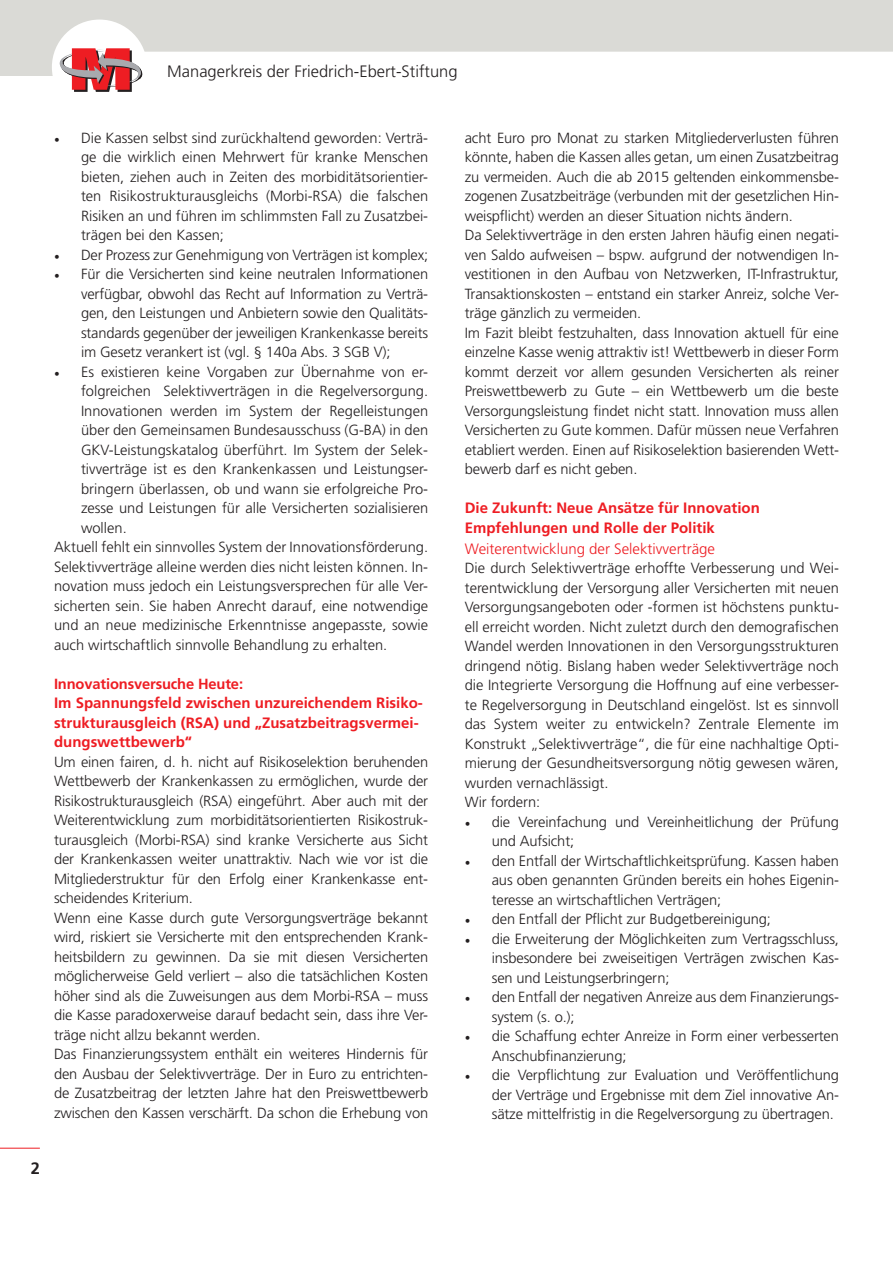
<style>
.page{position:relative;width:893px;height:1263px;background:#fff}
.page>*{position:absolute;margin:0;border:0;box-sizing:border-box;transform-origin:0 0}
.t1{font:300 18px "Frutiger";color:#231f20}
.t2{font:300 16.5px "Frutiger";color:#231f20}
.t3{font:700 16.5px "Frutiger";color:#231f20}
.t4{font:700 15px/19.5px "Frutiger";color:#ee1d23}
.t5{font:300 15px "Frutiger";color:#ee1d23}
.t6{font:300 14.7px/19.5px "Frutiger";letter-spacing:-.01em;color:#231f20}
.t7{font:700 14.7px "Frutiger";letter-spacing:-.01em;color:#ee1d23}
.s1{font-family:"Minion Pro";font-weight:400}
</style>
<div class="page">
<div style="left:0;top:0;width:893px;height:76px;background:#dadad6"></div>
<hr style="left:0;top:1148px;width:40px;height:1px;background:#ee1d23">
<div style="left:52px;top:20px;width:95px;height:95px;background:#fff;border-radius:50%"></div>
<svg style="left:54px;top:48px;width:839px;height:44px"></svg>
<p class="t2" style="left:167px;top:65px;width:292px">Managerkreis der Friedrich-Ebert-Stiftung</p>
<p class="t1" style="left:58px;top:66px;width:318px">Managerkreis der Friedrich-Ebert-Stiftung</p>
<p class="t6" style="left:81px;top:129px;width:349px;text-align:justify;text-indent:-27px"><span class="s1">•</span> Die Kassen selbst sind zurückhaltend geworden: Verträ&shy;ge die wirklich einen Mehrwert für kranke Menschen bieten, ziehen auch in Zeiten des morbiditätsorientier&shy;ten Risikostrukturausgleichs (Morbi-RSA) die falschen Risiken an und führen im schlimmsten Fall zu Zusatzbei&shy;trägen bei den Kassen;</p>
<p class="t6" style="left:54px;top:246px;width:376px"><span class="s1">•</span> Der Prozess zur Genehmigung von Verträgen ist komplex;</p>
<p class="t6" style="left:81px;top:266px;width:349px;text-align:justify;text-indent:-27px"><span class="s1">•</span> Für die Versicherten sind keine neutralen Informationen verfügbar, obwohl das Recht auf Information zu Verträ&shy;gen, den Leistungen und Anbietern sowie den Qualitäts&shy;standards gegenüber der jeweiligen Krankenkasse bereits im Gesetz verankert ist (vgl. § 140a Abs. 3 SGB V);</p>
<p class="t6" style="left:54px;top:363px;width:376px"><span class="s1">•</span> Es existieren keine Vorgaben zur Übernahme von er-</p>
<p class="t6" style="left:81px;top:383px;width:349px">folgreichen Selektivverträgen in die Regelversorgung.</p>
<p class="t6" style="left:81px;top:402px;width:349px">Innovationen werden im System der Regelleistungen</p>
<p class="t6" style="left:81px;top:422px;width:349px">über den Gemeinsamen Bundesausschuss (G-BA) in den</p>
<p class="t6" style="left:81px;top:441px;width:349px">GKV-Leistungskatalog überführt. Im System der Selek-</p>
<p class="t6" style="left:81px;top:461px;width:349px">tivverträge ist es den Krankenkassen und Leistungser-</p>
<p class="t6" style="left:81px;top:480px;width:349px">bringern überlassen, ob und wann sie erfolgreiche Pro-</p>
<p class="t6" style="left:81px;top:500px;width:349px">zesse und Leistungen für alle Versicherten sozialisieren</p>
<p class="t6" style="left:81px;top:519px;width:47px">wollen.</p>
<p class="t6" style="left:54px;top:539px;width:376px">Aktuell fehlt ein sinnvolles System der Innovationsförderung.</p>
<p class="t6" style="left:54px;top:558px;width:376px">Selektivverträge alleine werden dies nicht leisten können. In-</p>
<p class="t6" style="left:54px;top:578px;width:376px">novation muss jedoch ein Leistungsversprechen für alle Ver-</p>
<p class="t6" style="left:54px;top:597px;width:376px">sicherten sein. Sie haben Anrecht darauf, eine notwendige</p>
<p class="t6" style="left:54px;top:617px;width:376px">und an neue medizinische Erkenntnisse angepasste, sowie</p>
<p class="t6" style="left:54px;top:636px;width:335px">auch wirtschaftlich sinnvolle Behandlung zu erhalten.</p>
<p class="t7" style="left:54px;top:678px;width:191px">Innovationsversuche Heute:</p>
<p class="t4" style="left:54px;top:694px;width:370px">Im Spannungsfeld zwischen unzureichendem Risiko&shy;strukturausgleich (RSA) und „Zusatzbeitragsvermei&shy;dungswettbewerb“</p>
<p class="t6" style="left:54px;top:753px;width:376px">Um einen fairen, d. h. nicht auf Risikoselektion beruhenden Wettbewerb der Krankenkassen zu ermöglichen, wurde der Risikostrukturausgleich (RSA) eingeführt. Aber auch mit der Weiterentwicklung zum morbiditätsorientierten Risikostruk&shy;turausgleich (Morbi-RSA) sind kranke Versicherte aus Sicht der Krankenkassen weiter unattraktiv. Nach wie vor ist die Mitgliederstruktur für den Erfolg einer Krankenkasse ent&shy;scheidendes Kriterium.<br>Wenn eine Kasse durch gute Versorgungsverträge bekannt wird, riskiert sie Versicherte mit den entsprechenden Krank&shy;heitsbildern zu gewinnen. Da sie mit diesen Versicherten möglicherweise Geld verliert – also die tatsächlichen Kosten höher sind als die Zuweisungen aus dem Morbi-RSA – muss die Kasse paradoxerweise darauf bedacht sein, dass ihre Ver&shy;träge nicht allzu bekannt werden.<br>Das Finanzierungssystem enthält ein weiteres Hindernis für den Ausbau der Selektivverträge. Der in Euro zu entrichten&shy;de Zusatzbeitrag der letzten Jahre hat den Preiswettbewerb zwischen den Kassen verschärft. Da schon die Erhebung von</p>
<p class="t3" style="left:31px;top:1161px;width:11px">2</p>
<p class="t6" style="left:465px;top:129px;width:376px">acht Euro pro Monat zu starken Mitgliederverlusten führen könnte, haben die Kassen alles getan, um einen Zusatzbeitrag zu vermeiden. Auch die ab 2015 geltenden einkommensbe&shy;zogenen Zusatzbeiträge (verbunden mit der gesetzlichen Hin&shy;weispflicht) werden an dieser Situation nichts ändern.<br>Da Selektivverträge in den ersten Jahren häufig einen negati&shy;ven Saldo aufweisen – bspw. aufgrund der notwendigen In&shy;vestitionen in den Aufbau von Netzwerken, IT-Infrastruktur, Transaktionskosten – entstand ein starker Anreiz, solche Ver&shy;träge gänzlich zu vermeiden.<br>Im Fazit bleibt festzuhalten, dass Innovation aktuell für eine einzelne Kasse wenig attraktiv ist! Wettbewerb in dieser Form kommt derzeit vor allem gesunden Versicherten als reiner Preiswettbewerb zu Gute – ein Wettbewerb um die beste Versorgungsleistung findet nicht statt. Innovation muss allen Versicherten zu Gute kommen. Dafür müssen neue Verfahren etabliert werden. Einen auf Risikoselektion basierenden Wett&shy;bewerb darf es nicht geben.</p>
<p class="t4" style="left:465px;top:499px;width:297px">Die Zukunft: Neue Ansätze für Innovation<br>Empfehlungen und Rolle der Politik</p>
<p class="t5" style="left:465px;top:543px;width:252px">Weiterentwicklung der Selektivverträge</p>
<p class="t6" style="left:465px;top:560px;width:376px">Die durch Selektivverträge erhoffte Verbesserung und Wei&shy;terentwicklung der Versorgung aller Versicherten mit neuen Versorgungsangeboten oder -formen ist höchstens punktu&shy;ell erreicht worden. Nicht zuletzt durch den demografischen Wandel werden Innovationen in den Versorgungsstrukturen dringend nötig. Bislang haben weder Selektivverträge noch die Integrierte Versorgung die Hoffnung auf eine verbesser&shy;te Regelversorgung in Deutschland eingelöst. Ist es sinnvoll das System weiter zu entwickeln? Zentrale Elemente im Konstrukt „Selektivverträge“, die für eine nachhaltige Opti&shy;mierung der Gesundheitsversorgung nötig gewesen wären, wurden vernachlässigt.<br>Wir fordern:</p>
<p class="t6" style="left:492px;top:813px;width:349px;text-indent:-27px"><span class="s1">•</span> die Vereinfachung und Vereinheitlichung der Prüfung und Aufsicht;</p>
<p class="t6" style="left:492px;top:852px;width:349px;text-align:justify;text-indent:-27px"><span class="s1">•</span> den Entfall der Wirtschaftlichkeitsprüfung. Kassen haben aus oben genannten Gründen bereits ein hohes Eigenin&shy;teresse an wirtschaftlichen Verträgen;</p>
<p class="t6" style="left:465px;top:911px;width:308px"><span class="s1">•</span> den Entfall der Pflicht zur Budgetbereinigung;</p>
<p class="t6" style="left:492px;top:930px;width:349px;text-align:justify;text-indent:-27px"><span class="s1">•</span> die Erweiterung der Möglichkeiten zum Vertragsschluss, insbesondere bei zweiseitigen Verträgen zwischen Kas&shy;sen und Leistungserbringern;</p>
<p class="t6" style="left:492px;top:989px;width:349px;text-indent:-27px"><span class="s1">•</span> den Entfall der negativen Anreize aus dem Finanzierungs&shy;system (s. o.);</p>
<p class="t6" style="left:492px;top:1028px;width:349px;text-indent:-27px"><span class="s1">•</span> die Schaffung echter Anreize in Form einer verbesserten<br>Anschubfinanzierung;</p>
<p class="t6" style="left:492px;top:1067px;width:349px;text-align:justify;text-indent:-27px"><span class="s1">•</span> die Verpflichtung zur Evaluation und Veröffentlichung der Verträge und Ergebnisse mit dem Ziel innovative An&shy;sätze mittelfristig in die Regelversorgung zu übertragen.</p>
</div>
